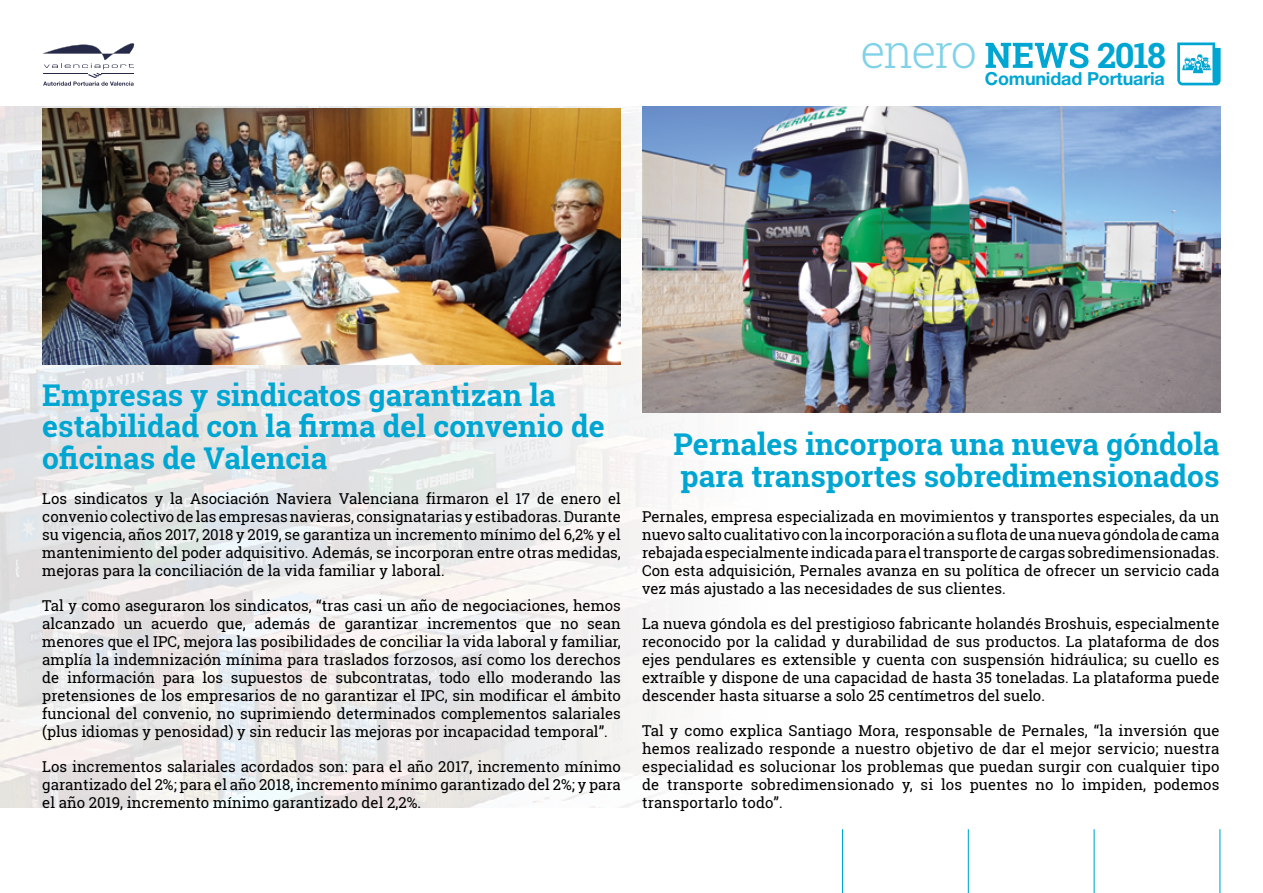
<style>
.page{position:relative;width:1263px;height:893px;background:#fff}
.page>*{position:absolute;margin:0;border:0;box-sizing:border-box;transform-origin:0 0}
.t1{font:300 46.5px "Roboto Slab";letter-spacing:-.04em;color:#80d2e9}
.t2{font:700 34.8px "Roboto Slab";color:#00a6d2}
.t3{font:700 30px/31.5px "Roboto Slab";color:#00a6d2}
.t4{font:700 18px "Helvetica Neue LT Std";letter-spacing:-.01em;color:#00a6d2}
.t5{font:15px/18px "Roboto Slab";color:#000;text-align:justify}
</style>
<div class="page">
<img style="left:0;top:106px;width:1221px;height:702px">
<hr style="left:842px;top:829px;width:1px;height:64px;background:#00a6d2">
<hr style="left:1219px;top:829px;width:1px;height:64px;background:#00a6d2">
<hr style="left:1093px;top:829px;width:2px;height:64px;background:#00a6d2">
<hr style="left:968px;top:829px;width:1px;height:64px;background:#00a6d2">
<svg style="left:985px;top:42px;width:103px;height:26px"></svg>
<svg style="left:1177px;top:42px;width:43px;height:43px"></svg>
<svg style="left:43px;top:43px;width:92px;height:43px"></svg>
<img style="left:642px;top:106px;width:578px;height:307px">
<img style="left:43px;top:108px;width:578px;height:257px">
<h1 class="t1" style="left:860px;top:19px;width:118px">enero</h1>
<h2 class="t2" style="left:1097px;top:31px;width:71px">2018</h2>
<p class="t4" style="left:985px;top:68px;width:182px">Comunidad Portuaria</p>
<h3 class="t3" style="left:42px;top:379px;width:564px">Empresas y sindicatos garantizan la estabilidad con la firma del convenio de oficinas de Valencia</h3>
<p class="t5" style="left:42px;top:489px;width:580px">Los sindicatos y la Asociación Naviera Valenciana firmaron el 17 de enero el convenio colectivo de las empresas navieras, consignatarias y estibadoras. Durante su vigencia, años 2017, 2018 y 2019, se garantiza un incremento mínimo del 6,2% y el mantenimiento del poder adquisitivo. Además, se incorporan entre otras medidas, mejoras para la conciliación de la vida familiar y laboral.</p>
<p class="t5" style="left:42px;top:596px;width:580px">Tal y como aseguraron los sindicatos, “tras casi un año de negociaciones, hemos alcanzado un acuerdo que, además de garantizar incrementos que no sean menores que el IPC, mejora las posibilidades de conciliar la vida laboral y familiar, amplía la indemnización mínima para traslados forzosos, así como los derechos de información para los supuestos de subcontratas, todo ello moderando las pretensiones de los empresarios de no garantizar el IPC, sin modificar el ámbito funcional del convenio, no suprimiendo determinados complementos salariales (plus idiomas y penosidad) y sin reducir las mejoras por incapacidad temporal”.</p>
<p class="t5" style="left:42px;top:757px;width:580px">Los incrementos salariales acordados son: para el año 2017, incremento mínimo garantizado del 2%; para el año 2018, incremento mínimo garantizado del 2%; y para el año 2019, incremento mínimo garantizado del 2,2%.</p>
<h3 class="t3" style="left:674px;top:428px;width:547px">Pernales incorpora una nueva góndola para transportes sobredimensionados</h3>
<p class="t5" style="left:642px;top:507px;width:579px">Pernales, empresa especializada en movimientos y transportes especiales, da un nuevo salto cualitativo con la incorporación a su flota de una nueva góndola de cama rebajada especialmente indicada para el transporte de cargas sobredimensionadas.<br>Con esta adquisición, Pernales avanza en su política de ofrecer un servicio cada vez más ajustado a las necesidades de sus clientes.</p>
<p class="t5" style="left:642px;top:614px;width:579px">La nueva góndola es del prestigioso fabricante holandés Broshuis, especialmente reconocido por la calidad y durabilidad de sus productos. La plataforma de dos ejes pendulares es extensible y cuenta con suspensión hidráulica; su cuello es extraíble y dispone de una capacidad de hasta 35 toneladas. La plataforma puede descender hasta situarse a solo 25 centímetros del suelo.</p>
<p class="t5" style="left:642px;top:721px;width:579px">Tal y como explica Santiago Mora, responsable de Pernales, “la inversión que hemos realizado responde a nuestro objetivo de dar el mejor servicio; nuestra especialidad es solucionar los problemas que puedan surgir con cualquier tipo de transporte sobredimensionado y, si los puentes no lo impiden, podemos transportarlo todo”.</p>
</div>
